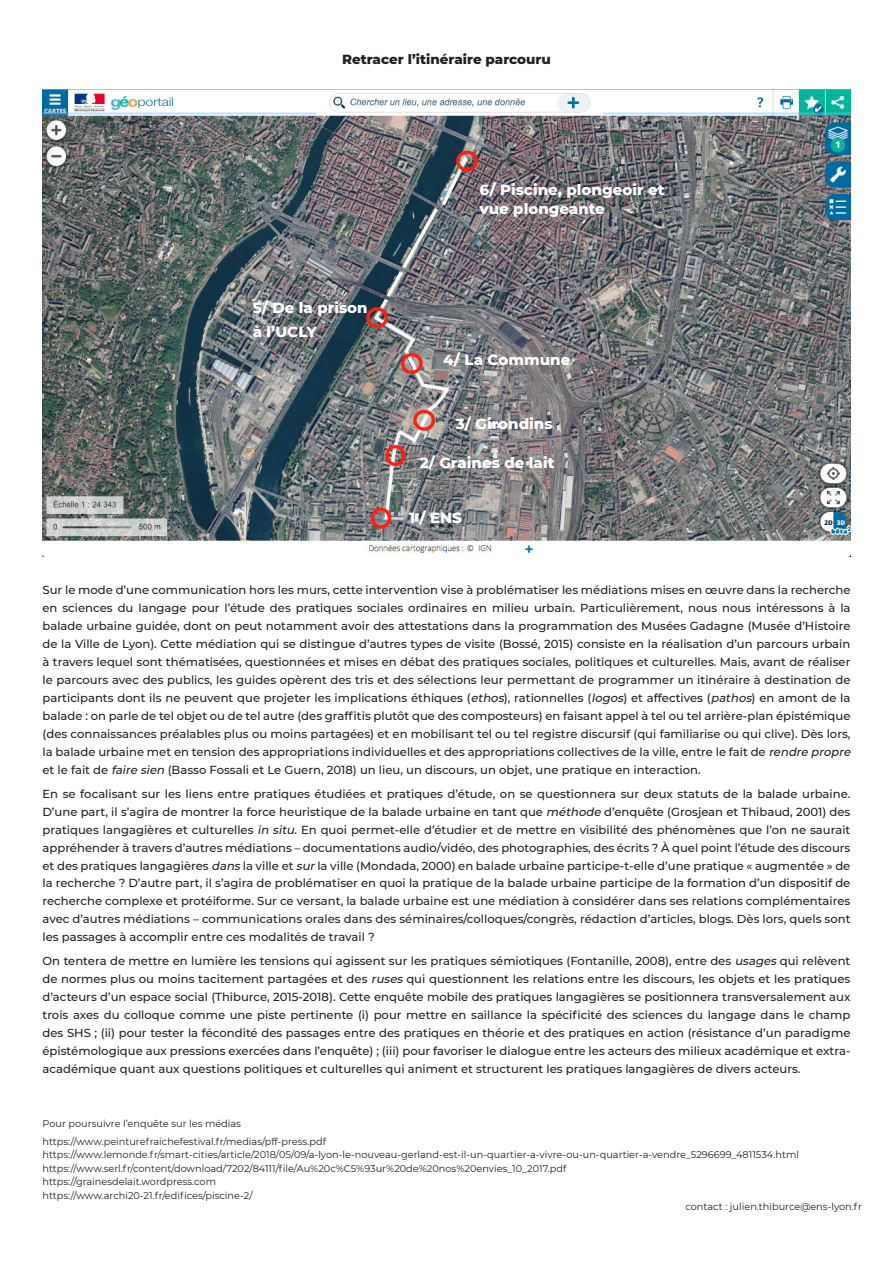
<style>
.page{position:relative;width:893px;height:1263px;background:#fff}
.page>*{position:absolute;margin:0;border:0;box-sizing:border-box;transform-origin:0 0}
.t1{font:800 15px/24px "Montserrat";color:#fff}
.t2{font:800 13.5px "Montserrat";color:#231f20}
.t3{font:500 11.7px/18px "Montserrat";color:#231f20;text-align:justify}
.t4{font:9.75px/13.5px "Montserrat";color:#231f20}
.s1{font-style:italic}
</style>
<div class="page">
<img style="left:43px;top:90px;width:807px;height:467px">
<p class="t2" style="left:342px;top:49px;width:210px">Retracer l’itinéraire parcouru</p>
<p class="t1" style="left:253px;top:295px;width:116px">5/ De la prison à l’UCLY</p>
<p class="t1" style="left:480px;top:179px;width:186px;line-height:19.5px">6/ Piscine, plongeoir et vue plongeante</p>
<p class="t1" style="left:443px;top:347px;width:129px">4/ La Commune</p>
<p class="t1" style="left:456px;top:410px;width:98px">3/ Girondins</p>
<p class="t1" style="left:420px;top:450px;width:136px">2/ Graines de lait</p>
<p class="t1" style="left:409px;top:505px;width:54px">1 / ENS</p>
<p class="t3" style="left:43px;top:580px;width:812px;text-align:left">Sur le mode d’une communication hors les murs, cette intervention vise à problématiser les médiations mises en œuvre dans la recherche en sciences du langage pour l’étude des pratiques sociales ordinaires en milieu urbain. Particulièrement, nous nous intéressons à la balade urbaine guidée, dont on peut notamment avoir des attestations dans la programmation des Musées Gadagne (Musée d’Histoire de la Ville de Lyon). Cette médiation qui se distingue d’autres types de visite (Bossé, 2015) consiste en la réalisation d’un parcours urbain à travers lequel sont thématisées, questionnées et mises en débat des pratiques sociales, politiques et culturelles. Mais, avant de réaliser le parcours avec des publics, les guides opèrent des tris et des sélections leur permettant de programmer un itinéraire à destination de participants dont ils ne peuvent que projeter les implications éthiques (<span class="s1">ethos</span>), rationnelles (<span class="s1">logos</span>) et affectives (<span class="s1">pathos</span>) en amont de la balade : on parle de tel objet ou de tel autre (des graffitis plutôt que des composteurs) en faisant appel à tel ou tel arrière-plan épistémique (des connaissances préalables plus ou moins partagées) et en mobilisant tel ou tel registre discursif (qui familiarise ou qui clive). Dès lors, la balade urbaine met en tension des appropriations individuelles et des appropriations collectives de la ville, entre le fait de <span class="s1">rendre propre </span>et le fait de <span class="s1">faire sien</span> (Basso Fossali et Le Guern, 2018) un lieu, un discours, un objet, une pratique en interaction.</p>
<p class="t3" style="left:43px;top:784px;width:809px">En se focalisant sur les liens entre pratiques étudiées et pratiques d’étude, on se questionnera sur deux statuts de la balade urbaine.<br>D’une part, il s’agira de montrer la force heuristique de la balade urbaine en tant que <span class="s1">méthode</span> d’enquête (Grosjean et Thibaud, 2001) des pratiques langagières et culturelles <span class="s1">in situ</span>. En quoi permet-elle d’étudier et de mettre en visibilité des phénomènes que l’on ne saurait appréhender à travers d’autres médiations – documentations audio/vidéo, des photographies, des écrits ? À quel point l’étude des discours et des pratiques langagières <span class="s1">dans</span> la ville et <span class="s1">sur</span>la ville (Mondada, 2000) en balade urbaine participe-t-elle d’une pratique « augmentée » de la recherche ? D’autre part, il s’agira de problématiser en quoi la pratique de la balade urbaine participe de la formation d’un dispositif de recherche complexe et protéiforme. Sur ce versant, la balade urbaine est une médiation à considérer dans ses relations complémentaires avec d’autres médiations – communications orales dans des séminaires/colloques/congrès, rédaction d’articles, blogs. Dès lors, quels sont les passages à accomplir entre ces modalités de travail ?</p>
<p class="t3" style="left:43px;top:952px;width:809px">On tentera de mettre en lumière les tensions qui agissent sur les pratiques sémiotiques (Fontanille, 2008), entre des <span class="s1">usages</span> qui relèvent de normes plus ou moins tacitement partagées et des <span class="s1">ruses</span> qui questionnent les relations entre les discours, les objets et les pratiques d’acteurs d’un espace social (Thiburce, 2015-2018). Cette enquête mobile des pratiques langagières se positionnera transversalement aux trois axes du colloque comme une piste pertinente (i) pour mettre en saillance la spécificité des sciences du langage dans le champ des SHS ; (ii) pour tester la fécondité des passages entre des pratiques en théorie et des pratiques en action (résistance d’un paradigme épistémologique aux pressions exercées dans l’enquête) ; (iii) pour favoriser le dialogue entre les acteurs des milieux académique et extra&shy;académique quant aux questions politiques et culturelles qui animent et structurent les pratiques langagières de divers acteurs.</p>
<p class="t4" style="left:43px;top:1116px;width:200px">Pour poursuivre l’enquête sur les médias</p>
<p class="t4" style="left:43px;top:1134px;width:285px">https://www.peinturefraichefestival.fr/medias/pff-press.pdf</p>
<p class="t4" style="left:43px;top:1147px;width:758px">https://www.lemonde.fr/smart-cities/article/2018/05/09/a-lyon-le-nouveau-gerland-est-il-un-quartier-a-vivre-ou-un-quartier-a-vendre_5296699_4811534.html https://www.serl.fr/content/download/7202/84111/file/Au%20c%C5%93ur%20de%20nos%20envies_10_2017.pdf</p>
<p class="t4" style="left:43px;top:1174px;width:175px">https://grainesdelait.wordpress.com</p>
<p class="t4" style="left:43px;top:1188px;width:212px">https://www.archi20-21.fr/edifices/piscine-2/</p>
<p class="t4" style="left:685px;top:1199px;width:178px">contact : julien.thiburce@ens-lyon.fr</p>
</div>
